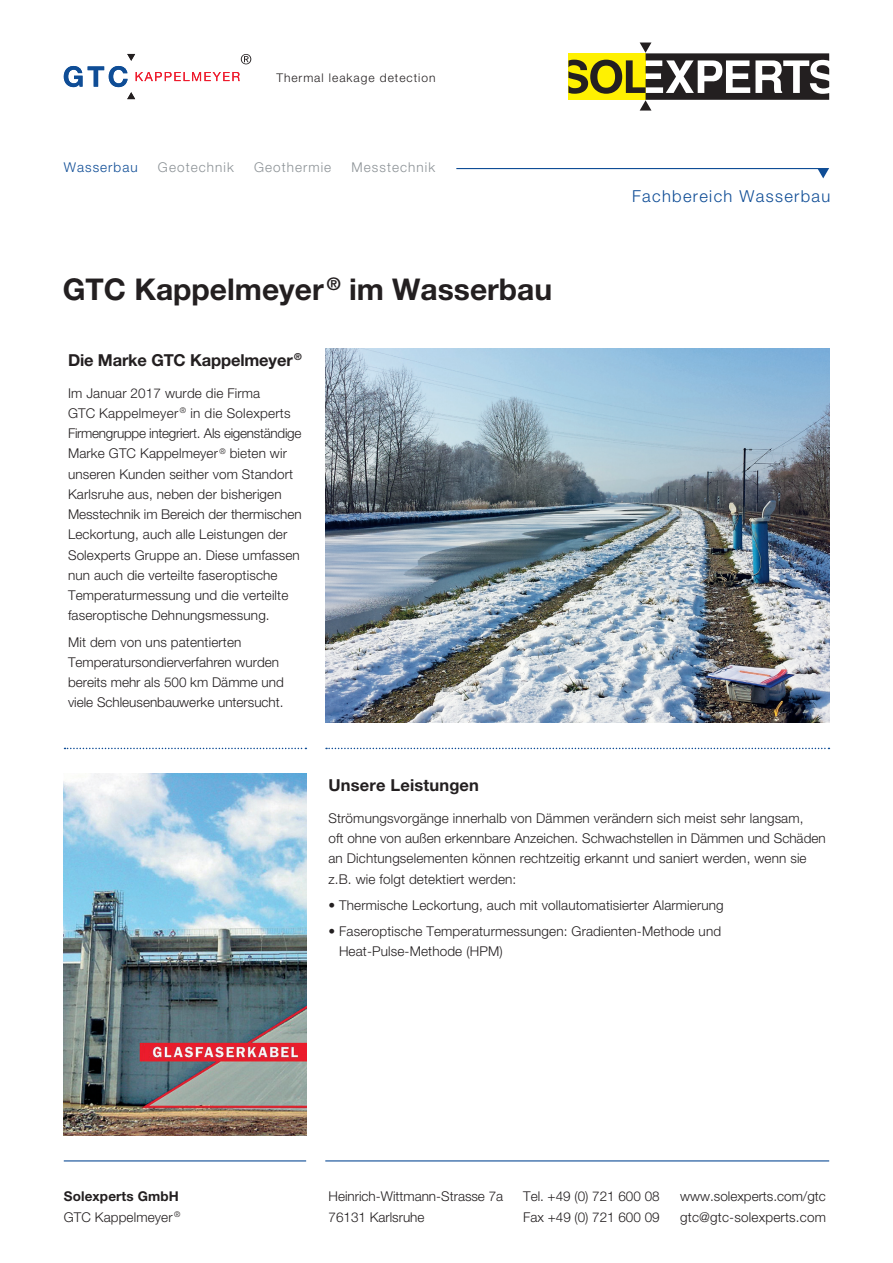
<style>
.page{position:relative;width:893px;height:1263px;background:#fff}
.page>*{position:absolute;margin:0;border:0;box-sizing:border-box;transform-origin:0 0}
.t1{font:700 30px "Helvetica Neue";color:#231f20}
.t2{font:700 16.5px "Helvetica Neue";letter-spacing:-.01em;color:#231f20}
.t3{font:300 16.5px "Helvetica Neue";letter-spacing:.08em;color:#0f4d96}
.t4{font:700 16.5px "Helvetica Neue";letter-spacing:.01em;color:#231f20}
.t5{font:300 13.5px/20.2px "Helvetica Neue";letter-spacing:.01em;color:#231f20}
.t6{font:300 13.5px "Helvetica Neue";letter-spacing:.08em;color:#8c9296}
.t7{font:700 13.5px/20.2px "Helvetica Neue";letter-spacing:.01em;color:#231f20}
.t8{font:300 13.5px "Helvetica Neue";letter-spacing:.08em;color:#0f4d96}
.t9{font:300 12px "Helvetica Neue";letter-spacing:.08em;color:#231f20}
.s1{font-weight:300}
</style>
<div class="page">
<img style="left:325px;top:349px;width:504px;height:374px">
<svg style="left:568px;top:43px;width:261px;height:68px"></svg>
<svg style="left:64px;top:54px;width:187px;height:45px"></svg>
<svg style="left:65px;top:748px;width:241px;height:1px"></svg>
<svg style="left:326px;top:748px;width:503px;height:1px"></svg>
<img style="left:64px;top:774px;width:242px;height:361px">
<hr style="left:64px;top:1160px;width:242px;height:1px;background:#0f4d96">
<hr style="left:325px;top:1160px;width:504px;height:1px;background:#0f4d96">
<hr style="left:456px;top:168px;width:370px;height:1px;background:#0f4d96">
<svg style="left:817px;top:168px;width:12px;height:10px"></svg>
<p class="t9" style="left:276px;top:70px;width:161px">Thermal leakage detection</p>
<p class="t8" style="left:64px;top:159px;width:75px">Wasserbau</p>
<p class="t6" style="left:158px;top:159px;width:77px">Geotechnik</p>
<p class="t6" style="left:254px;top:159px;width:79px">Geothermie</p>
<p class="t6" style="left:352px;top:159px;width:85px">Messtechnik</p>
<h1 class="t1" style="left:63px;top:271px;width:491px">GTC Kappelmeyer <sup>®</sup> im Wasserbau</h1>
<p class="t2" style="left:68px;top:350px;width:235px">Die Marke GTC Kappelmeyer <sup>®</sup></p>
<p class="t5" style="left:68px;top:382px;width:235px">Im Januar 2017 wurde die Firma<br>GTC Kappelmeyer <sup>®</sup> in die Solexperts Firmengruppe integriert. Als eigenständige Marke GTC Kappelmeyer <sup>®</sup> bieten wir unseren Kunden seither vom Standort Karlsruhe aus, neben der bisherigen Messtechnik im Bereich der thermischen Leckortung, auch alle Leistungen der Solexperts Gruppe an. Diese umfassen nun auch die verteilte faseroptische Temperaturmessung und die verteilte faseroptische Dehnungsmessung.</p>
<p class="t5" style="left:68px;top:631px;width:217px">Mit dem von uns patentierten Temperatursondierverfahren wurden bereits mehr als 500 km Dämme und viele Schleusenbauwerke untersucht.</p>
<p class="t3" style="left:632px;top:186px;width:200px">Fachbereich Wasserbau</p>
<p class="t4" style="left:328px;top:775px;width:152px">Unsere Leistungen</p>
<p class="t5" style="left:328px;top:808px;width:499px">Strömungsvorgänge innerhalb von Dämmen verändern sich meist sehr langsam,<br>oft ohne von außen erkennbare Anzeichen. Schwachstellen in Dämmen und Schäden an Dichtungselementen können rechtzeitig erkannt und saniert werden, wenn sie z.B. wie folgt detektiert werden:</p>
<p class="t5" style="left:328px;top:895px;width:397px">• Thermische Leckortung, auch mit vollautomatisierter Alarmierung</p>
<p class="t5" style="left:339px;top:921px;width:384px;text-indent:-11px">• Faseroptische Temperaturmessungen: Gradienten-Methode und<br>Heat-Pulse-Methode (HPM)</p>
<p class="t7" style="left:64px;top:1186px;width:118px">Solexperts GmbH<br><span class="s1">GTC Kappelmeyer</span> <sup>®</sup></p>
<p class="t5" style="left:328px;top:1186px;width:176px">Heinrich-Wittmann-Strasse 7a<br>76131 Karlsruhe</p>
<p class="t5" style="left:523px;top:1186px;width:138px">Tel. +49 (0) 721 600 08<br>Fax +49 (0) 721 600 09</p>
<p class="t5" style="left:680px;top:1186px;width:147px">www.solexperts.com/gtc gtc@gtc-solexperts.com</p>
</div>
